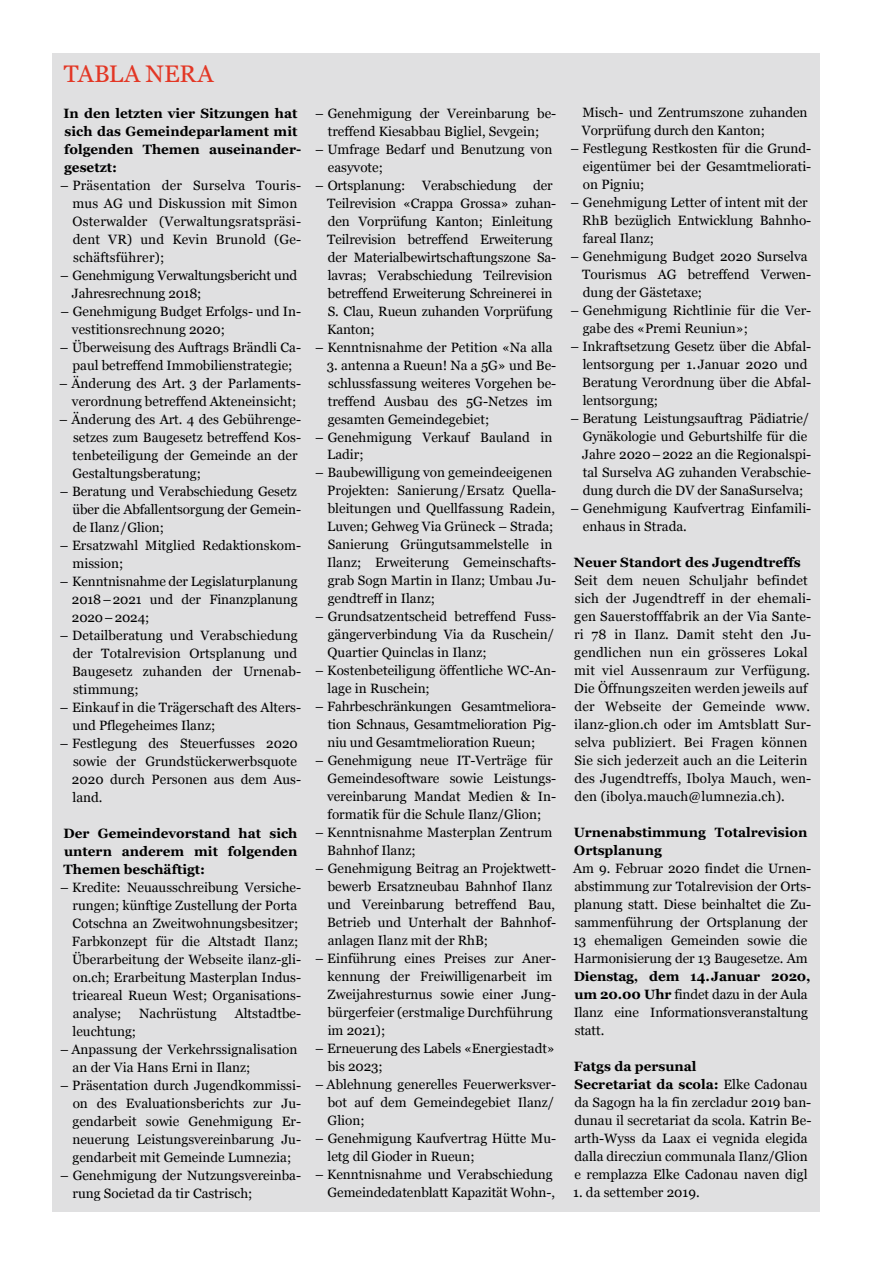
<style>
.page{position:relative;width:893px;height:1263px;background:#fff}
.page>*{position:absolute;margin:0;border:0;box-sizing:border-box;transform-origin:0 0}
.t1{font:24px "Vani";letter-spacing:.005em;color:#e33725}
.t2{font:13.5px/18px "Vani";color:#000}
.t3{font:700 13.5px/18px "Vani";color:#000}
.s1{font-weight:700}
</style>
<div class="page">
<div style="left:52px;top:53px;width:768px;height:1159px;background:#e0e0e1"></div>
<h1 class="t1" style="left:64px;top:59px;width:151px">TABLA NERA</h1>
<p class="t3" style="left:64px;top:104px;width:239px">In den letzten vier Sitzungen hat sich das Gemeindeparlament mit folgenden Themen auseinander&shy;gesetzt:</p>
<p class="t2" style="left:72px;top:176px;width:230px;text-indent:-12px">– Präsentation der Surselva Touris&shy;mus AG und Diskussion mit Simon<br>Osterwalder (Verwaltungsratspräsi&shy;dent VR) und Kevin Brunold (Ge&shy;schäftsführer);</p>
<p class="t2" style="left:72px;top:266px;width:227px;text-indent:-12px">– Genehmigung Verwaltungsbericht und<br>Jahresrechnung 2018;</p>
<p class="t2" style="left:72px;top:302px;width:231px;text-indent:-12px">– Genehmigung Budget Erfolgs- und In&shy;vestitionsrechnung 2020;</p>
<p class="t2" style="left:60px;top:338px;width:243px;text-align:center">– Überweisung des Auftrags Brändli Ca&shy;paul betreffend Immobilienstrategie;</p>
<p class="t2" style="left:59px;top:374px;width:243px;text-align:center">– Änderung des Art. 3 der Parlaments&shy;verordnung betreffend Akteneinsicht;</p>
<p class="t2" style="left:72px;top:410px;width:230px;text-indent:-13px">– Änderung des Art. 4 des Gebührenge&shy;setzes zum Baugesetz betreffend Kos&shy;tenbeteiligung der Gemeinde an der Gestaltungsberatung;</p>
<p class="t2" style="left:72px;top:482px;width:230px;text-indent:-13px">– Beratung und Verabschiedung Gesetz über die Abfallentsorgung der Gemein&shy;de Ilanz/Glion;</p>
<p class="t2" style="left:72px;top:536px;width:230px;text-indent:-13px">– Ersatzwahl Mitglied Redaktionskom&shy;mission;</p>
<p class="t2" style="left:72px;top:572px;width:227px;text-align:justify;text-indent:-12px">– Kenntnisnahme der Legislaturplanung 2018–2021 und der Finanzplanung 2020–2024;</p>
<p class="t2" style="left:72px;top:626px;width:231px;text-indent:-12px">– Detailberatung und Verabschiedung der Totalrevision Ortsplanung und<br>Baugesetz zuhanden der Urnenab&shy;stimmung;</p>
<p class="t2" style="left:72px;top:698px;width:229px;text-indent:-13px">– Einkauf in die Trägerschaft des Alters&shy;und Pflegeheimes Ilanz;</p>
<p class="t2" style="left:72px;top:734px;width:231px;text-indent:-12px">– Festlegung des Steuerfusses 2020 sowie der Grundstückerwerbsquote<br>2020 durch Personen aus dem Aus&shy;land.</p>
<p class="t3" style="left:64px;top:824px;width:235px;text-align:justify">Der Gemeindevorstand hat sich untern anderem mit folgenden Themen beschäftigt:</p>
<p class="t2" style="left:72px;top:878px;width:231px;text-indent:-12px">– Kredite: Neuausschreibung Versiche&shy;rungen; künftige Zustellung der Porta Cotschna an Zweitwohnungsbesitzer; Farbkonzept für die Altstadt Ilanz; Überarbeitung der Webseite ilanz-gli&shy;on.ch; Erarbeitung Masterplan Indus&shy;trieareal Rueun West; Organisations&shy;analyse;</p>
<p class="t2" style="left:139px;top:1004px;width:79px">Nachrüstung</p>
<p class="t2" style="left:235px;top:1004px;width:68px">Altstadtbe-</p>
<p class="t2" style="left:73px;top:1022px;width:65px">leuchtung;</p>
<p class="t2" style="left:73px;top:1040px;width:226px;text-indent:-12px">– Anpassung der Verkehrssignalisation an der Via Hans Erni in Ilanz;</p>
<p class="t2" style="left:72px;top:1076px;width:230px;text-align:justify;text-indent:-12px">– Präsentation durch Jugendkommissi&shy;on des Evaluationsberichts zur Ju&shy;gendarbeit sowie Genehmigung Er&shy;neuerung Leistungsvereinbarung Ju&shy;gendarbeit mit Gemeinde Lumnezia;</p>
<p class="t2" style="left:72px;top:1166px;width:230px;text-indent:-12px">– Genehmigung der Nutzungsvereinba&shy;rung Societad da tir Castrisch;</p>
<p class="t2" style="left:315px;top:104px;width:242px;text-align:center">– Genehmigung der Vereinbarung be&shy;treffend Kiesabbau Bigliel, Sevgein;</p>
<p class="t2" style="left:328px;top:140px;width:226px;text-indent:-13px">– Umfrage Bedarf und Benutzung von easyvote;</p>
<p class="t2" style="left:327px;top:176px;width:231px;text-indent:-12px">– Ortsplanung: Verabschiedung der Teilrevision «Crappa Grossa» zuhan&shy;den Vorprüfung Kanton; Einleitung Teilrevision betreffend Erweiterung der Materialbewirtschaftungszone Sa&shy;lavras; Verabschiedung Teilrevision betreffend Erweiterung Schreinerei in S. Clau, Rueun zuhanden Vorprüfung Kanton;</p>
<p class="t2" style="left:315px;top:338px;width:239px">– Kenntnisnahme der Petition «Na alla</p>
<p class="t2" style="left:327px;top:356px;width:231px">3. antenna a Rueun! Na a 5G» und Be&shy;schlussfassung weiteres Vorgehen be&shy;treffend Ausbau des 5G-Netzes im gesamten Gemeindegebiet;</p>
<p class="t2" style="left:327px;top:428px;width:227px;text-indent:-12px">– Genehmigung Verkauf Bauland in<br>Ladir;</p>
<p class="t2" style="left:327px;top:464px;width:231px;text-indent:-12px">– Baubewilligung von gemeindeeigenen Projekten: Sanierung/Ersatz Quella&shy;bleitungen und Quellfassung Radein, Luven; Gehweg Via Grüneck – Strada; Sanierung Grüngutsammelstelle in Ilanz; Erweiterung Gemeinschafts&shy;grab Sogn Martin in Ilanz; Umbau Ju&shy;gendtreff in Ilanz;</p>
<p class="t2" style="left:328px;top:608px;width:230px;text-indent:-12px">– Grundsatzentscheid betreffend Fuss&shy;gängerverbindung Via da Ruschein/<br>Quartier Quinclas in Ilanz;</p>
<p class="t2" style="left:328px;top:662px;width:230px;text-indent:-12px">– Kostenbeteiligung öffentliche WC-An&shy;lage in Ruschein;</p>
<p class="t2" style="left:328px;top:698px;width:230px;text-align:justify;text-indent:-12px">– Fahrbeschränkungen Gesamtmeliora&shy;tion Schnaus, Gesamtmelioration Pig&shy;niu und Gesamtmelioration Rueun;</p>
<p class="t2" style="left:327px;top:752px;width:231px;text-indent:-12px">– Genehmigung neue IT-Verträge für Gemeindesoftware sowie Leistungs&shy;vereinbarung Mandat Medien &amp; In&shy;formatik für die Schule Ilanz/Glion;</p>
<p class="t2" style="left:327px;top:824px;width:227px;text-indent:-12px">– Kenntnisnahme Masterplan Zentrum<br>Bahnhof Ilanz;</p>
<p class="t2" style="left:327px;top:860px;width:231px;text-indent:-12px">– Genehmigung Beitrag an Projektwett&shy;bewerb Ersatzneubau Bahnhof Ilanz und Vereinbarung betreffend Bau, Betrieb und Unterhalt der Bahnhof&shy;anlagen Ilanz mit der RhB;</p>
<p class="t2" style="left:328px;top:950px;width:230px;text-indent:-12px">– Einführung eines Preises zur Aner&shy;kennung der Freiwilligenarbeit im<br>Zweijahresturnus sowie einer Jung&shy;bürgerfeier (erstmalige Durchführung im 2021);</p>
<p class="t2" style="left:328px;top:1040px;width:229px;text-indent:-12px">– Erneuerung des Labels «Energiestadt» bis 2023;</p>
<p class="t2" style="left:328px;top:1076px;width:230px;text-indent:-12px">– Ablehnung generelles Feuerwerksver&shy;bot auf dem Gemeindegebiet Ilanz/<br>Glion;</p>
<p class="t2" style="left:328px;top:1130px;width:230px;text-indent:-12px">– Genehmigung Kaufvertrag Hütte Mu&shy;letg dil Gioder in Rueun;</p>
<p class="t2" style="left:315px;top:1166px;width:241px;text-align:right">– Kenntnisnahme und Verabschiedung<br>Gemeindedatenblatt Kapazität Wohn-,</p>
<p class="t2" style="left:582px;top:104px;width:227px">Misch- und Zentrumszone zuhanden<br>Vorprüfung durch den Kanton;</p>
<p class="t2" style="left:583px;top:140px;width:230px;text-align:justify;text-indent:-13px">– Festlegung Restkosten für die Grund&shy;eigentümer bei der Gesamtmeliorati&shy;on Pigniu;</p>
<p class="t2" style="left:582px;top:194px;width:231px;text-indent:-12px">– Genehmigung Letter of intent mit der<br>RhB bezüglich Entwicklung Bahnho&shy;fareal Ilanz;</p>
<p class="t2" style="left:582px;top:248px;width:231px;text-indent:-12px">– Genehmigung Budget 2020 Surselva<br>Tourismus AG betreffend Verwen&shy;dung der Gästetaxe;</p>
<p class="t2" style="left:583px;top:302px;width:230px;text-indent:-12px">– Genehmigung Richtlinie für die Ver&shy;gabe des «Premi Reuniun»;</p>
<p class="t2" style="left:582px;top:338px;width:231px;text-indent:-12px">– Inkraftsetzung Gesetz über die Abfal&shy;lentsorgung per 1.Januar 2020 und<br>Beratung Verordnung über die Abfal&shy;lentsorgung;</p>
<p class="t2" style="left:582px;top:410px;width:231px;text-indent:-12px">– Beratung Leistungsauftrag Pädiatrie/ Gynäkologie und Geburtshilfe für die Jahre 2020–2022 an die Regionalspi&shy;tal Surselva AG zuhanden Verabschie&shy;dung durch die DV der SanaSurselva;</p>
<p class="t2" style="left:583px;top:499px;width:230px;text-indent:-13px">– Genehmigung Kaufvertrag Einfamili&shy;enhaus in Strada.</p>
<p class="t3" style="left:574px;top:553px;width:228px">Neuer Standort des Jugendtreffs</p>
<p class="t2" style="left:574px;top:571px;width:239px">Seit dem neuen Schuljahr befindet sich der Jugendtreff in der ehemali&shy;gen Sauerstofffabrik an der Via Sante&shy;ri 78 in Ilanz. Damit steht den Ju&shy;gendlichen nun ein grösseres Lokal mit viel Aussenraum zur Verfügung.<br>Die Öffnungszeiten werden jeweils auf der Webseite der Gemeinde www. ilanz-glion.ch oder im Amtsblatt Sur&shy;selva publiziert. Bei Fragen können Sie sich jederzeit auch an die Leiterin des Jugendtreffs, Ibolya Mauch, wen&shy;den (ibolya.mauch@lumnezia.ch).</p>
<p class="t3" style="left:574px;top:823px;width:235px">Urnenabstimmung Totalrevision<br>Ortsplanung</p>
<p class="t2" style="left:573px;top:859px;width:240px">Am 9. Februar 2020 findet die Urnen&shy;abstimmung zur Totalrevision der Orts&shy;planung statt. Diese beinhaltet die Zu&shy;sammenführung der Ortsplanung der 13 ehemaligen Gemeinden sowie die Harmonisierung der 13 Baugesetze. Am</p>
<p class="t2" style="left:574px;top:967px;width:238px"><span class="s1">Dienstag, dem 14.Januar 2020, um 20.00 Uhr</span> findet dazu in der Aula<br>Ilanz eine Informationsveranstaltung statt.</p>
<p class="t2" style="left:574px;top:1057px;width:239px"><span class="s1">Fatgs da persunal<br>Secretariat da scola:</span> Elke Cadonau da Sagogn ha la fin zercladur 2019 ban&shy;dunau il secretariat da scola. Katrin Be&shy;arth-Wyss da Laax ei vegnida elegida dalla direcziun communala Ilanz/Glion e remplazza Elke Cadonau naven digl</p>
<p class="t2" style="left:573px;top:1183px;width:128px">1. da settember 2019.</p>
</div>
